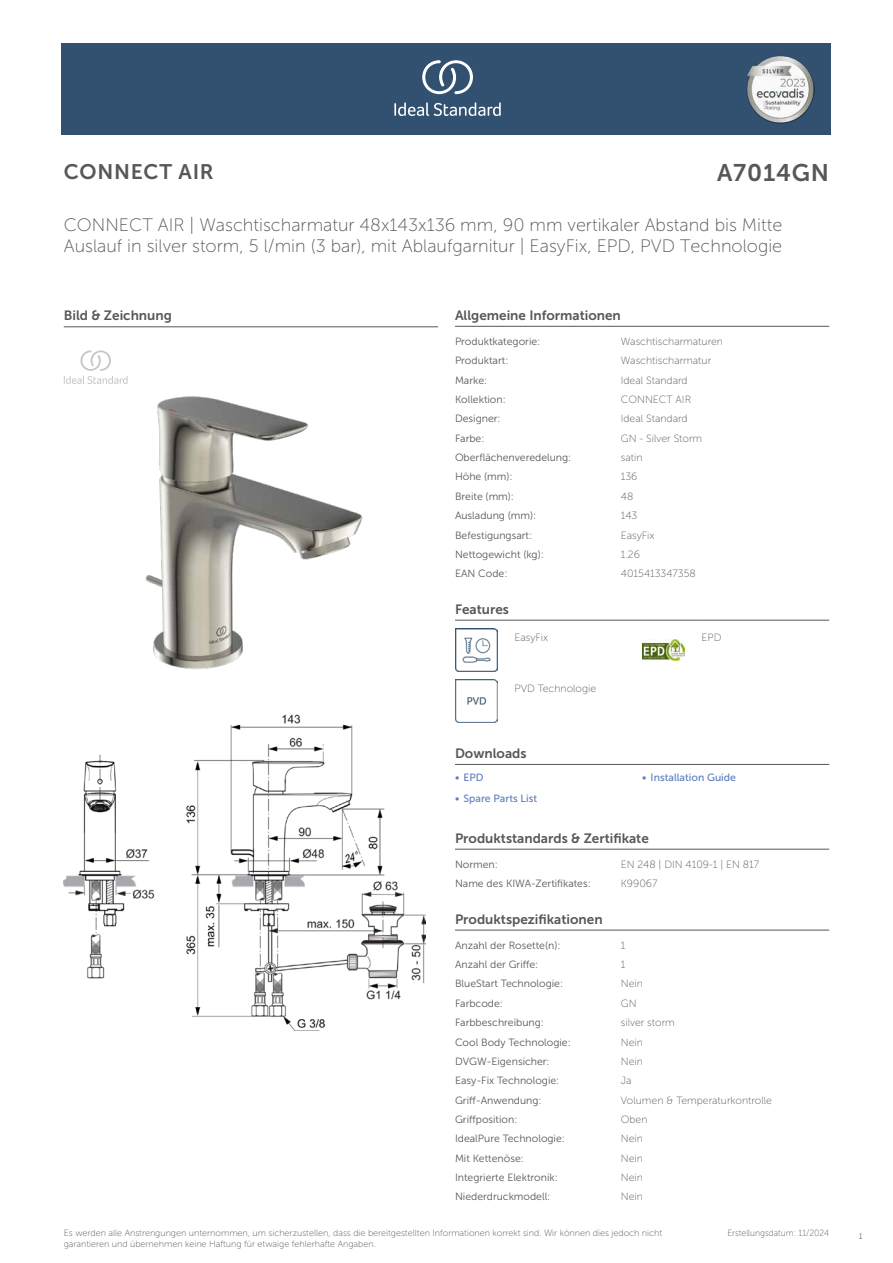
<style>
.page{position:relative;width:893px;height:1263px;background:#fff}
.page>*{position:absolute;margin:0;border:0;box-sizing:border-box;transform-origin:0 0}
.t1{font:24px "Museo Sans 700";letter-spacing:.035em;color:#575756}
.t2{font:21px "Museo Sans 700";letter-spacing:.035em;color:#575756}
.t3{font:18px/21.6px "Museo Sans 100";color:#575756}
.t4{font:13.5px "Museo Sans 700";color:#575756}
.t5{font:10.5px "Museo Sans 300";color:#575756}
.t6{font:10.5px "Museo Sans 100";color:#575756}
.t7{font:10.5px "Museo Sans 500";color:#5b7ebf}
.t8{font:9px/10.8px "Museo Sans 100";color:#575756}
.t9{font:9px "Museo Sans 100";color:#575756;scale:.95 1}
.t10{font:300 9px "Calibri";color:#575756;scale:.95 1}
</style>
<div class="page">
<div style="left:62px;top:43px;width:769px;height:91px;background:#325070"></div>
<hr style="left:455px;top:326px;width:166px;height:1px;background:#575756">
<hr style="left:621px;top:326px;width:208px;height:1px;background:#575756">
<hr style="left:455px;top:620px;width:59px;height:1px;background:#575756">
<hr style="left:514px;top:620px;width:128px;height:1px;background:#575756">
<hr style="left:642px;top:620px;width:60px;height:1px;background:#575756">
<hr style="left:702px;top:620px;width:127px;height:1px;background:#575756">
<img style="left:455px;top:629px;width:42px;height:42px">
<img style="left:642px;top:640px;width:43px;height:20px">
<img style="left:455px;top:680px;width:42px;height:42px">
<hr style="left:455px;top:764px;width:187px;height:1px;background:#575756">
<hr style="left:642px;top:764px;width:187px;height:1px;background:#575756">
<hr style="left:455px;top:849px;width:166px;height:1px;background:#575756">
<hr style="left:621px;top:849px;width:208px;height:1px;background:#575756">
<hr style="left:455px;top:930px;width:166px;height:1px;background:#575756">
<hr style="left:621px;top:930px;width:208px;height:1px;background:#575756">
<img style="left:64px;top:714px;width:361px;height:316px">
<hr style="left:64px;top:327px;width:374px;height:1px;background:#575756">
<svg style="left:64px;top:350px;width:64px;height:34px"></svg>
<img style="left:145px;top:396px;width:218px;height:274px">
<svg style="left:394px;top:102px;width:107px;height:14px"></svg>
<svg style="left:422px;top:60px;width:51px;height:34px"></svg>
<img style="left:746px;top:56px;width:68px;height:67px">
<h2 class="t2" style="left:64px;top:160px;width:152px">CONNECT AIR</h2>
<h1 class="t1" style="left:717px;top:160px;width:114px">A7014GN</h1>
<h3 class="t3" style="left:64px;top:214px;width:720px">CONNECT AIR | Waschtischarmatur 48x143x136 mm, 90 mm vertikaler Abstand bis Mitte<br>Auslauf in silver storm, 5 l/min (3 bar), mit Ablaufgarnitur | EasyFix, EPD, PVD Technologie</h3>
<p class="t4" style="left:64px;top:308px;width:110px">Bild &amp; Zeichnung</p>
<p class="t4" style="left:455px;top:308px;width:167px">Allgemeine Informationen</p>
<p class="t5" style="left:455px;top:336px;width:87px">Produktkategorie:</p>
<p class="t6" style="left:621px;top:336px;width:104px">Waschtischarmaturen</p>
<p class="t5" style="left:455px;top:355px;width:55px">Produktart:</p>
<p class="t6" style="left:621px;top:355px;width:92px">Waschtischarmatur</p>
<p class="t5" style="left:455px;top:374px;width:34px">Marke:</p>
<p class="t6" style="left:621px;top:374px;width:68px">Ideal Standard</p>
<p class="t5" style="left:455px;top:394px;width:52px">Kollektion:</p>
<p class="t6" style="left:621px;top:394px;width:72px">CONNECT AIR</p>
<p class="t5" style="left:455px;top:413px;width:47px">Designer:</p>
<p class="t6" style="left:621px;top:413px;width:68px">Ideal Standard</p>
<p class="t5" style="left:455px;top:432px;width:31px">Farbe:</p>
<p class="t6" style="left:621px;top:433px;width:83px">GN - Silver Storm</p>
<p class="t5" style="left:455px;top:452px;width:118px">Oberflächenveredelung:</p>
<p class="t6" style="left:621px;top:452px;width:23px">satin</p>
<p class="t5" style="left:455px;top:471px;width:59px">Höhe (mm):</p>
<p class="t6" style="left:621px;top:471px;width:18px">136</p>
<p class="t5" style="left:455px;top:491px;width:61px">Breite (mm):</p>
<p class="t6" style="left:621px;top:491px;width:14px">48</p>
<p class="t5" style="left:455px;top:510px;width:83px">Ausladung (mm):</p>
<p class="t6" style="left:621px;top:510px;width:18px">143</p>
<p class="t5" style="left:455px;top:529px;width:79px">Befestigungsart:</p>
<p class="t6" style="left:621px;top:529px;width:35px">EasyFix</p>
<p class="t5" style="left:455px;top:549px;width:90px">Nettogewicht (kg):</p>
<p class="t6" style="left:621px;top:549px;width:21px">1.26</p>
<p class="t5" style="left:455px;top:568px;width:54px">EAN Code:</p>
<p class="t6" style="left:621px;top:568px;width:77px">4015413347358</p>
<p class="t4" style="left:455px;top:602px;width:55px">Features</p>
<p class="t6" style="left:514px;top:632px;width:35px">EasyFix</p>
<p class="t6" style="left:702px;top:632px;width:21px">EPD</p>
<p class="t6" style="left:514px;top:683px;width:83px">PVD Technologie</p>
<p class="t4" style="left:455px;top:746px;width:73px">Downloads</p>
<p class="t7" style="left:455px;top:772px;width:30px">• EPD</p>
<p class="t7" style="left:642px;top:772px;width:95px">• Installation Guide</p>
<p class="t7" style="left:455px;top:793px;width:84px">• Spare Parts List</p>
<p class="t4" style="left:455px;top:831px;width:195px">Produktstandards &amp; Zertifikate</p>
<p class="t5" style="left:455px;top:858px;width:44px">Normen:</p>
<p class="t6" style="left:621px;top:859px;width:140px">EN 248 | DIN 4109-1 | EN 817</p>
<p class="t5" style="left:455px;top:878px;width:137px">Name des KIWA-Zertifikates:</p>
<p class="t6" style="left:621px;top:878px;width:38px">K99067</p>
<p class="t4" style="left:455px;top:911px;width:149px">Produktspezifikationen</p>
<p class="t5" style="left:455px;top:939px;width:107px">Anzahl der Rosette(n):</p>
<p class="t6" style="left:621px;top:939px;width:6px">1</p>
<p class="t5" style="left:455px;top:959px;width:85px">Anzahl der Griffe:</p>
<p class="t6" style="left:621px;top:959px;width:6px">1</p>
<p class="t5" style="left:455px;top:978px;width:110px">BlueStart Technologie:</p>
<p class="t6" style="left:621px;top:978px;width:24px">Nein</p>
<p class="t5" style="left:455px;top:997px;width:49px">Farbcode:</p>
<p class="t6" style="left:621px;top:998px;width:17px">GN</p>
<p class="t5" style="left:455px;top:1017px;width:90px">Farbbeschreibung:</p>
<p class="t6" style="left:621px;top:1017px;width:56px">silver storm</p>
<p class="t5" style="left:455px;top:1036px;width:117px">Cool Body Technologie:</p>
<p class="t6" style="left:621px;top:1036px;width:24px">Nein</p>
<p class="t5" style="left:455px;top:1056px;width:96px">DVGW-Eigensicher:</p>
<p class="t6" style="left:621px;top:1056px;width:24px">Nein</p>
<p class="t5" style="left:455px;top:1075px;width:106px">Easy-Fix Technologie:</p>
<p class="t6" style="left:621px;top:1075px;width:12px">Ja</p>
<p class="t5" style="left:455px;top:1094px;width:88px">Griff-Anwendung:</p>
<p class="t6" style="left:621px;top:1094px;width:153px">Volumen &amp; Temperaturkontrolle</p>
<p class="t5" style="left:455px;top:1114px;width:64px">Griffposition:</p>
<p class="t6" style="left:621px;top:1114px;width:28px">Oben</p>
<p class="t5" style="left:455px;top:1133px;width:111px">IdealPure Technologie:</p>
<p class="t6" style="left:621px;top:1133px;width:24px">Nein</p>
<p class="t5" style="left:455px;top:1152px;width:70px">Mit Kettenöse:</p>
<p class="t6" style="left:621px;top:1152px;width:24px">Nein</p>
<p class="t5" style="left:455px;top:1172px;width:104px">Integrierte Elektronik:</p>
<p class="t6" style="left:621px;top:1172px;width:24px">Nein</p>
<p class="t5" style="left:455px;top:1191px;width:97px">Niederdruckmodell:</p>
<p class="t6" style="left:621px;top:1191px;width:24px">Nein</p>
<p class="t8" style="left:64px;top:1227px;width:600px">Es werden alle Anstrengungen unternommen, um sicherzustellen, dass die bereitgestellten Informationen korrekt sind. Wir können dies jedoch nicht garantieren und übernehmen keine Haftung für etwaige fehlerhafte Angaben.</p>
<p class="t9" style="left:727px;top:1228px;width:109px">Erstellungsdatum: 11/2024</p>
<p class="t10" style="left:858px;top:1230px;width:6px">1</p>
</div>
